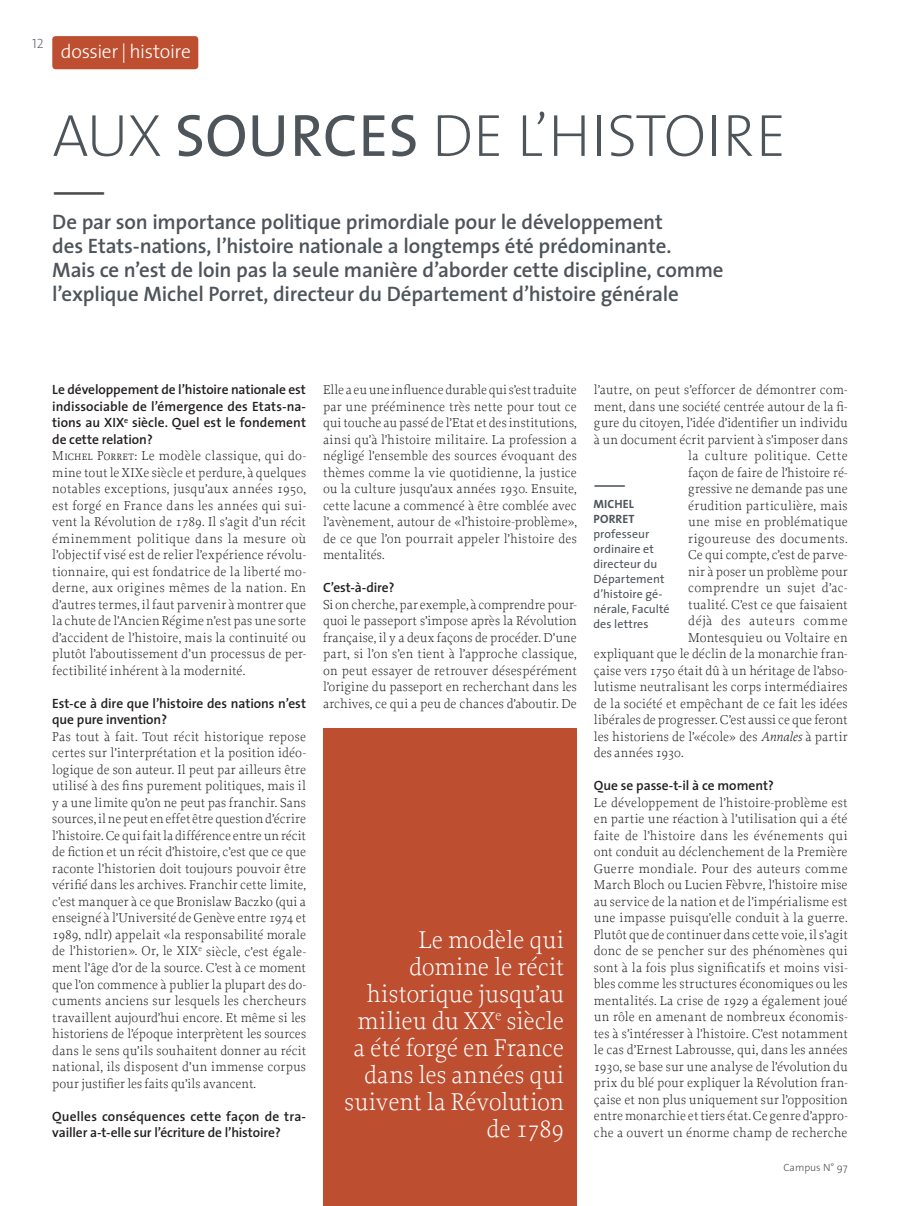
<style>
.page{position:relative;width:900px;height:1206px;background:#fff}
.page>*{position:absolute;margin:0;border:0;box-sizing:border-box;transform-origin:0 0}
.t1{font:200 60px "The Sans";color:#4d545a}
.t2{font:italic 500 49.5px "Proforma";color:#4b4c4d}
.t3{font:italic 500 30px "Proforma";color:#4d545a}
.t4{font:300 25.5px/27px "Proforma";letter-spacing:-.005em;color:#fff;text-align:right}
.t5{font:600 21px/24px "The Sans";letter-spacing:-.01em;color:#4d545a}
.t6{font:300 19.5px "The Sans";letter-spacing:-.02em;color:#fff}
.t7{font:300 13.5px/16.5px "Proforma";letter-spacing:.01em;color:#231f20;text-align:justify}
.t8{font:600 13.5px/16.5px "The Sans";color:#231f20}
.t9{font:300 13.5px "Proforma";letter-spacing:.035em;color:#231f20}
.t10{font:300 13.5px "Proforma";letter-spacing:.03em;color:#231f20}
.t11{font:300 13.5px "Proforma";letter-spacing:.045em;color:#231f20}
.t12{font:13.5px "The Sans Extra Light Caps";color:#4d545a}
.t13{font:12px/15px "The Sans";letter-spacing:.005em;color:#4d545a}
.t14{font:700 12px/15px "The Sans";letter-spacing:.01em;color:#4d545a}
.t15{font:300 10.5px "The Sans";color:#4d545a}
.s1{font-weight:400}
.s2{font-family:"Proforma Light SC";font-weight:400}
.s3{font-style:italic}
</style>
<div class="page">
<div style="left:52px;top:36px;width:146px;height:33px;background:#be4e30;border-radius:3px"></div>
<div style="left:323px;top:728px;width:254px;height:478px;background:#be4e30"></div>
<p class="t12" style="left:32px;top:33px;width:13px">12</p>
<h3 class="t6" style="left:61px;top:35px;width:132px">dossier | histoire</h3>
<h1 class="t1" style="left:52px;top:86px;width:735px">AUX <span class="s1">sources</span> DE L’HISTOIRE</h1>
<h2 class="t2" style="left:52px;top:158px;width:51px">—</h2>
<p class="t5" style="left:52px;top:210px;width:673px">De par son importance politique primordiale pour le développement<br>des Etats-nations, l’histoire nationale a longtemps été prédominante.<br>Mais ce n’est de loin pas la seule manière d’aborder cette discipline, comme l’explique Michel Porret, directeur du Département d’histoire générale</p>
<p class="t8" style="left:52px;top:381px;width:255px;text-align:justify">Le développement de l’histoire nationale est indissociable de l’émergence des Etats-na&shy;tions au XIX<sup>e</sup> siècle. Quel est le fondement de cette relation?</p>
<p class="t7" style="left:52px;top:447px;width:255px"><span class="s2">Michel Porret:</span> Le modèle classique, qui do&shy;mine tout le XIXe siècle et perdure, à quelques notables exceptions, jusqu’aux années 1950, est forgé en France dans les années qui sui&shy;vent la Révolution de 1789. Il s’agit d’un récit éminemment politique dans la mesure où l’objectif visé est de relier l’expérience révolu&shy;tionnaire, qui est fondatrice de la liberté mo&shy;derne, aux origines mêmes de la nation. En d’autres termes, il faut parvenir à montrer que la chute de l’Ancien Régime n’est pas une sorte d’accident de l’histoire, mais la continuité ou plutôt l’aboutissement d’un processus de per&shy;fectibilité inhérent à la modernité.</p>
<p class="t8" style="left:52px;top:695px;width:255px">Est-ce à dire que l’histoire des nations n’est que pure invention?</p>
<p class="t7" style="left:52px;top:728px;width:255px">Pas tout à fait. Tout récit historique repose certes sur l’interprétation et la position idéo&shy;logique de son auteur. Il peut par ailleurs être utilisé à des fins purement politiques, mais il y a une limite qu’on ne peut pas franchir. Sans sources, il ne peut en effet être question d’écrire l’histoire. Ce qui fait la différence entre un récit de fiction et un récit d’histoire, c’est que ce que raconte l’historien doit toujours pouvoir être vérifié dans les archives. Franchir cette limite, c’est manquer à ce que Bronislaw Baczko (qui a enseigné à l’Université de Genève entre 1974 et 1989, ndlr) appelait «la responsabilité morale de l’historien». Or, le XIX<sup>e</sup> siècle, c’est égale&shy;ment l’âge d’or de la source. C’est à ce moment que l’on commence à publier la plupart des do&shy;cuments anciens sur lesquels les chercheurs travaillent aujourd’hui encore. Et même si les historiens de l’époque interprètent les sources dans le sens qu’ils souhaitent donner au récit national, ils disposent d’un immense corpus pour justifier les faits qu’ils avancent.</p>
<p class="t8" style="left:52px;top:1107px;width:255px">Quelles conséquences cette façon de tra&shy;vailler a-t-elle sur l’écriture de l’histoire?</p>
<p class="t7" style="left:323px;top:381px;width:255px">Elle a eu une influence durable qui s’est traduite par une prééminence très nette pour tout ce qui touche au passé de l’Etat et des institutions, ainsi qu’à l’histoire militaire. La profession a négligé l’ensemble des sources évoquant des thèmes comme la vie quotidienne, la justice ou la culture jusqu’aux années 1930. Ensuite, cette lacune a commencé à être comblée avec l’avènement, autour de «l’histoire-problème», de ce que l’on pourrait appeler l’histoire des mentalités.</p>
<p class="t8" style="left:323px;top:579px;width:73px">C’est-à-dire?</p>
<p class="t7" style="left:323px;top:596px;width:255px">Si on cherche, par exemple, à comprendre pour&shy;quoi le passeport s’impose après la Révolution française, il y a deux façons de procéder. D’une part, si l’on s’en tient à l’approche classique, on peut essayer de retrouver désespérément l’origine du passeport en recherchant dans les archives, ce qui a peu de chances d’aboutir. De</p>
<h3 class="t4" style="left:344px;top:925px;width:221px">Le modèle qui domine le récit historique jusqu’au milieu du XX<sup>e</sup> siècle a été forgé en France dans les années qui suivent la Révolution de 1789</h3>
<p class="t7" style="left:594px;top:381px;width:255px">l’autre, on peut s’efforcer de démontrer com-</p>
<p class="t7" style="left:594px;top:398px;width:255px">ment, dans une société centrée autour de la fi-</p>
<p class="t7" style="left:594px;top:414px;width:255px">gure du citoyen, l’idée d’identifier un individu</p>
<p class="t7" style="left:594px;top:431px;width:255px">à un document écrit parvient à s’imposer dans</p>
<p class="t9" style="left:688px;top:448px;width:161px">la culture politique. Cette</p>
<p class="t7" style="left:688px;top:464px;width:161px">façon de faire de l’histoire ré-</p>
<p class="t7" style="left:688px;top:480px;width:161px">gressive ne demande pas une</p>
<p class="t7" style="left:688px;top:497px;width:161px">érudition particulière, mais</p>
<p class="t7" style="left:688px;top:513px;width:161px">une mise en problématique</p>
<p class="t7" style="left:688px;top:530px;width:161px">rigoureuse des documents.</p>
<p class="t7" style="left:688px;top:546px;width:161px">Ce qui compte, c’est de parve-</p>
<p class="t7" style="left:688px;top:563px;width:161px">nir à poser un problème pour</p>
<p class="t10" style="left:688px;top:580px;width:161px">comprendre un sujet d’ac-</p>
<p class="t7" style="left:688px;top:596px;width:161px">tualité. C’est ce que faisaient</p>
<p class="t11" style="left:688px;top:613px;width:161px">déjà des auteurs comme</p>
<p class="t7" style="left:688px;top:629px;width:161px">Montesquieu ou Voltaire en</p>
<p class="t7" style="left:594px;top:645px;width:255px">expliquant que le déclin de la monarchie fran-</p>
<p class="t7" style="left:594px;top:662px;width:255px">çaise vers 1750 était dû à un héritage de l’abso-</p>
<p class="t7" style="left:594px;top:678px;width:255px">lutisme neutralisant les corps intermédiaires</p>
<p class="t7" style="left:594px;top:695px;width:255px">de la société et empêchant de ce fait les idées</p>
<p class="t7" style="left:594px;top:711px;width:255px">libérales de progresser. C’est aussi ce que feront</p>
<p class="t7" style="left:594px;top:728px;width:255px">les historiens de l’«école» des <span class="s3">Annales</span> à partir</p>
<p class="t7" style="left:594px;top:744px;width:91px">des années 1930.</p>
<p class="t8" style="left:594px;top:777px;width:181px">Que se passe-t-il à ce moment?</p>
<p class="t7" style="left:594px;top:794px;width:255px">Le développement de l’histoire-problème est en partie une réaction à l’utilisation qui a été faite de l’histoire dans les événements qui ont conduit au déclenchement de la Première Guerre mondiale. Pour des auteurs comme March Bloch ou Lucien Fèbvre, l’histoire mise au service de la nation et de l’impérialisme est une impasse puisqu’elle conduit à la guerre.<br>Plutôt que de continuer dans cette voie, il s’agit donc de se pencher sur des phénomènes qui sont à la fois plus significatifs et moins visi&shy;bles comme les structures économiques ou les mentalités. La crise de 1929 a également joué un rôle en amenant de nombreux économis&shy;tes à s’intéresser à l’histoire. C’est notamment le cas d’Ernest Labrousse, qui, dans les années 1930, se base sur une analyse de l’évolution du prix du blé pour expliquer la Révolution fran&shy;çaise et non plus uniquement sur l’opposition entre monarchie et tiers état. Ce genre d’appro&shy;che a ouvert un énorme champ de recherche</p>
<h3 class="t3" style="left:593px;top:464px;width:31px">—</h3>
<p class="t14" style="left:593px;top:496px;width:43px">MICHEL<br>PORRET</p>
<p class="t13" style="left:593px;top:526px;width:77px">professeur ordinaire et directeur du<br>Département d’histoire gé&shy;nérale, Faculté des lettres</p>
<p class="t15" style="left:783px;top:1158px;width:66px">Campus N° 97</p>
</div>
